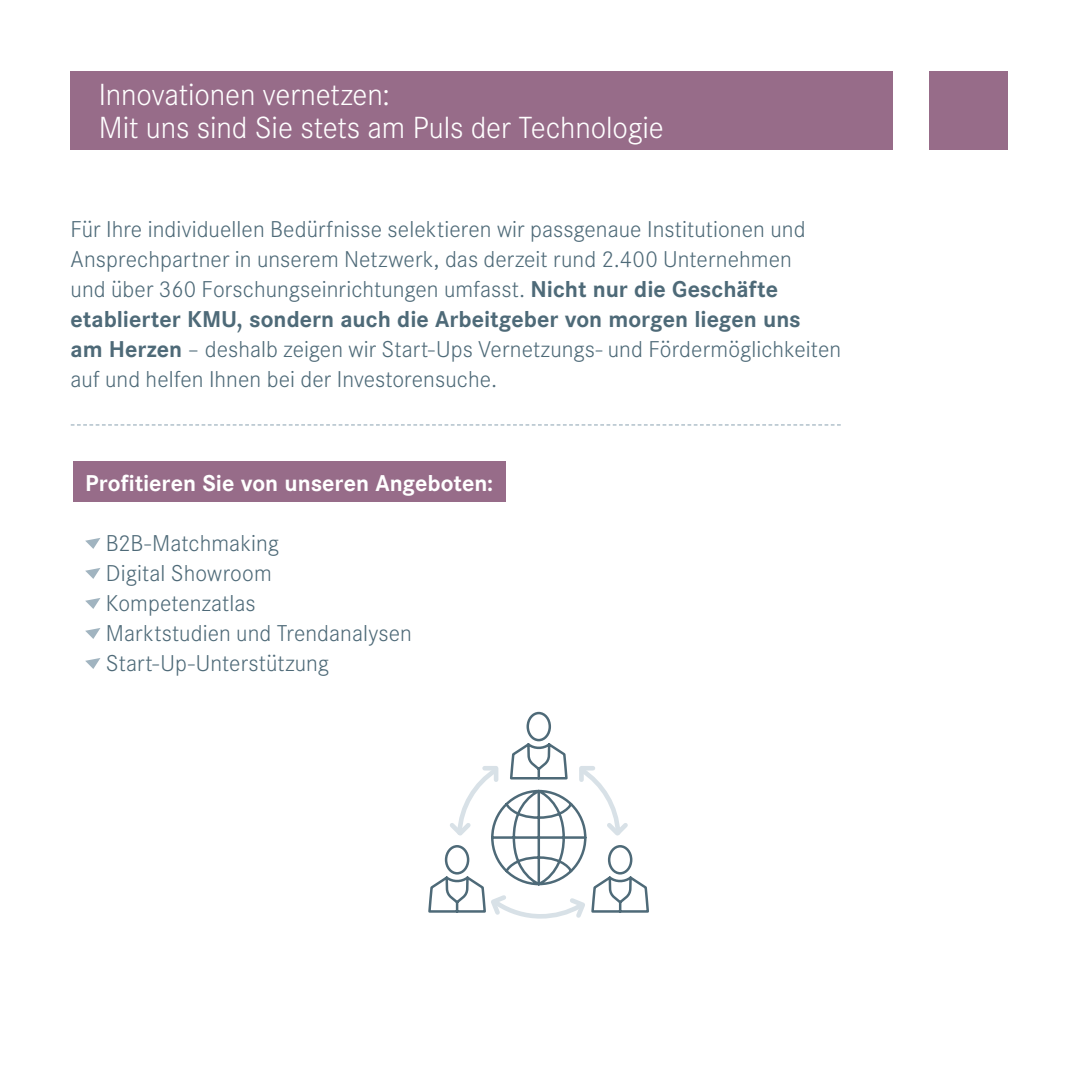
<style>
.page{position:relative;width:1078px;height:1078px;background:#fff}
.page>*{position:absolute;margin:0;border:0;box-sizing:border-box;transform-origin:0 0}
.t1{font:300 30px/33px "Corporate SBQ";letter-spacing:-.005em;color:#fff}
.t2{font:300 22.5px/30px "Corporate SBQ";letter-spacing:.005em;color:#4e6a78}
.t3{font:700 22.5px "Corporate SBQ";color:#fff}
.s1{font-weight:700}
</style>
<div class="page">
<div style="left:73px;top:461px;width:432px;height:41px;background:#976c89"></div>
<svg style="left:85px;top:538px;width:15px;height:11px"></svg>
<svg style="left:85px;top:568px;width:15px;height:11px"></svg>
<svg style="left:85px;top:598px;width:15px;height:11px"></svg>
<svg style="left:85px;top:628px;width:15px;height:11px"></svg>
<svg style="left:85px;top:658px;width:15px;height:11px"></svg>
<svg style="left:71px;top:424px;width:769px;height:1px"></svg>
<svg style="left:428px;top:711px;width:221px;height:208px"></svg>
<div style="left:71px;top:71px;width:821px;height:78px;background:#976c89"></div>
<div style="left:928px;top:71px;width:79px;height:78px;background:#976c89"></div>
<h1 class="t1" style="left:99px;top:78px;width:566px">Innovationen vernetzen:<br>Mit uns sind Sie stets am Puls der Technologie</h1>
<p class="t2" style="left:71px;top:214px;width:771px">Für Ihre individuellen Bedürfnisse selektieren wir passgenaue Institutionen und Ansprechpartner in unserem Netzwerk, das derzeit rund 2.400 Unternehmen<br>und über 360 Forschungseinrichtungen umfasst. <span class="s1">Nicht nur die Geschäfte etablierter KMU, sondern auch die Arbeitgeber von morgen liegen uns<br>am Herzen</span> – deshalb zeigen wir Start-Ups Vernetzungs- und Fördermöglichkeiten auf und helfen Ihnen bei der Investorensuche.</p>
<p class="t3" style="left:85px;top:469px;width:409px">Profitieren Sie von unseren Angeboten:</p>
<p class="t2" style="left:106px;top:528px;width:307px">B2B-Matchmaking<br>Digital Showroom<br>Kompetenzatlas<br>Marktstudien und Trendanalysen<br>Start-Up-Unterstützung</p>
</div>
